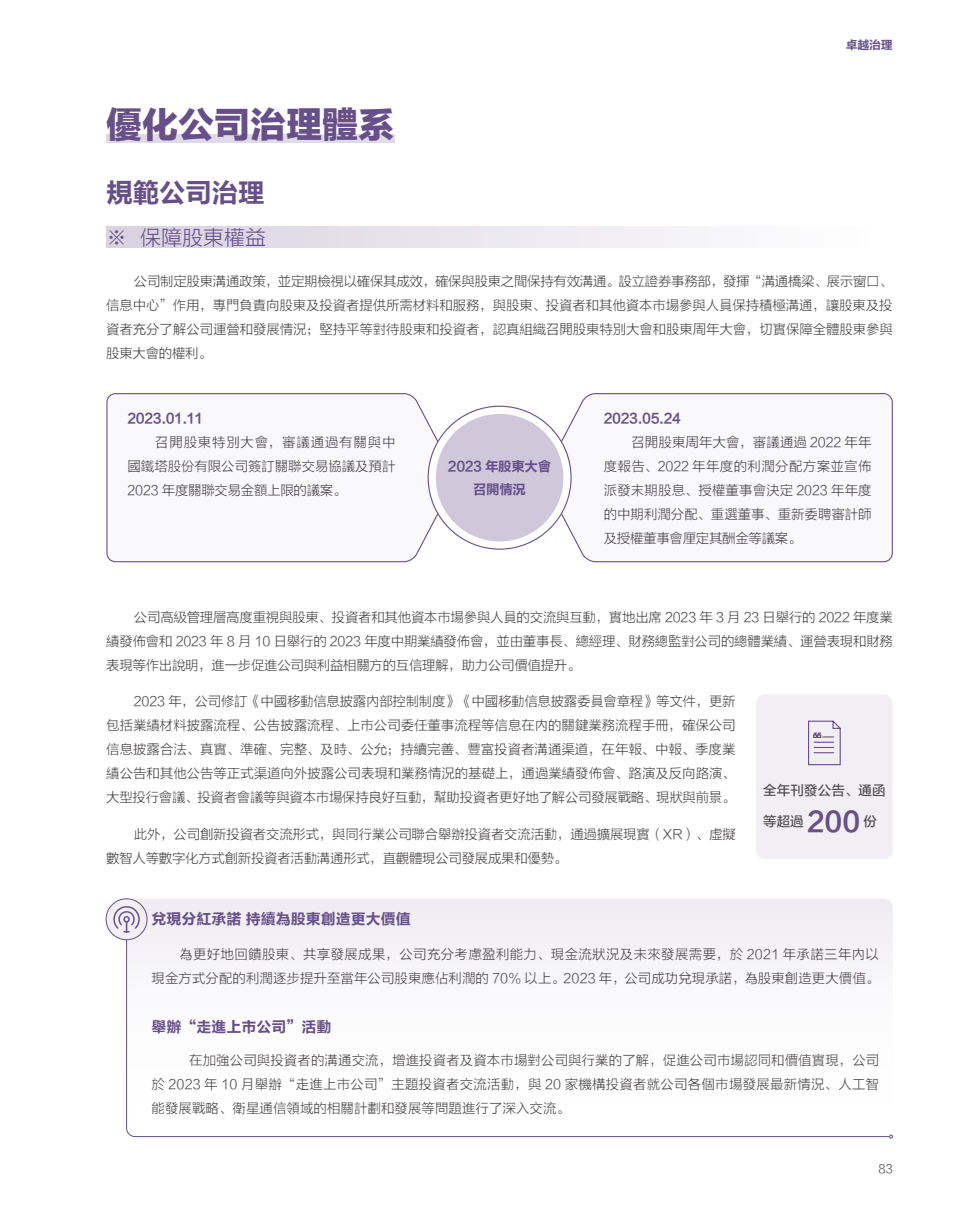
<style>
.page{position:relative;width:978px;height:1212px;background:#fff}
.page>*{position:absolute;margin:0;border:0;box-sizing:border-box;transform-origin:0 0}
.t1{font:36px "FZLTTHK GBK1 0";color:#67508a}
.t2{font:27px "FZLTCHK GBK1 0";letter-spacing:-.025em;color:#67508a}
.t3{font:21px "FZLTXHK";color:#67508a}
.t4{font:15px "FZLTCHK GBK1 0";color:#67508a}
.t5{font:13.5px/24px "FZLTXHK";letter-spacing:-.01em;color:#4d4a4a;text-align:justify}
.t6{font:13.5px/22.5px "FZLTCHK GBK1 0";letter-spacing:-.025em;color:#67508a;text-align:center}
.t7{font:13.5px "FZLTZHUNHK GBK1 0";letter-spacing:.015em;color:#4d4a4a}
.t8{font:12px "FZLTCHK GBK1 0";color:#67508a}
.t9{font:12px "FZLTXHK";color:#4d4a4a}
.s1{font-family:"FZLTCHK GBK1 0";font-size:27px;color:#67508a}
</style>
<div class="page">
<svg style="left:106px;top:393px;width:350px;height:170px"></svg>
<svg style="left:543px;top:393px;width:350px;height:170px"></svg>
<div style="left:127px;top:899px;width:766px;height:237px;background:#f1eff4;border-radius:9px"></div>
<div style="left:106px;top:134px;width:288px;height:8px;background:#e0dae7"></div>
<div style="left:106px;top:226px;width:787px;height:21px;background:linear-gradient(to right,#d8d2e1,#fff)"></div>
<svg style="left:126px;top:939px;width:764px;height:198px"></svg>
<div style="left:106px;top:899px;width:41px;height:41px;background:#f1eef4;border-radius:50%"></div>
<div style="left:106px;top:898px;width:41px;height:42px;border:1px solid #67508a;border-radius:50%"></div>
<svg style="left:111px;top:903px;width:29px;height:30px"></svg>
<div style="left:756px;top:694px;width:137px;height:165px;background:#f1eef4;border-radius:9px"></div>
<svg style="left:428px;top:406px;width:143px;height:143px"></svg>
<div style="left:436px;top:414px;width:127px;height:127px;background:#d0c7db;border-radius:50%"></div>
<svg style="left:808px;top:720px;width:33px;height:46px"></svg>
<p class="t8" style="left:846px;top:38px;width:49px">卓越治理</p>
<h1 class="t1" style="left:106px;top:105px;width:289px">優化公司治理體系</h1>
<h2 class="t2" style="left:106px;top:177px;width:160px">規範公司治理</h2>
<h3 class="t3" style="left:106px;top:226px;width:162px">※ 保障股東權益</h3>
<p class="t5" style="left:106px;top:270px;width:788px;text-indent:28px">公司制定股東溝通政策，並定期檢視以確保其成效，確保與股東之間保持有效溝通。設立證券事務部，發揮“溝通橋梁、展示窗口、信息中心”作用，專門負責向股東及投資者提供所需材料和服務，與股東、投資者和其他資本市場參與人員保持積極溝通，讓股東及投資者充分了解公司運營和發展情況；堅持平等對待股東和投資者，認真組織召開股東特別大會和股東周年大會，切實保障全體股東參與股東大會的權利。</p>
<p class="t6" style="left:128px;top:407px;width:77px">2023.01.11</p>
<p class="t5" style="left:128px;top:430px;width:269px;text-indent:28px">召開股東特別大會，審議通過有關與中國鐵塔股份有限公司簽訂關聯交易協議及預計2023 年度關聯交易金額上限的議案。</p>
<p class="t6" style="left:448px;top:456px;width:105px">2023 年股東大會召開情況</p>
<p class="t6" style="left:604px;top:407px;width:79px">2023.05.24</p>
<p class="t5" style="left:604px;top:430px;width:269px;text-indent:28px">召開股東周年大會，審議通過 2022 年年度報告、2022 年年度的利潤分配方案並宣佈派發末期股息、授權董事會決定 2023 年年度的中期利潤分配、重選董事、重新委聘審計師及授權董事會厘定其酬金等議案。</p>
<p class="t5" style="left:106px;top:606px;width:788px;text-indent:28px">公司高級管理層高度重視與股東、投資者和其他資本市場參與人員的交流與互動，實地出席 2023 年 3 月 23 日舉行的 2022 年度業績發佈會和 2023 年 8 月 10 日舉行的 2023 年度中期業績發佈會，並由董事長、總經理、財務總監對公司的總體業績、運營表現和財務表現等作出說明，進一步促進公司與利益相關方的互信理解，助力公司價值提升。</p>
<p class="t5" style="left:106px;top:690px;width:631px;text-indent:28px">2023 年，公司修訂《中國移動信息披露內部控制制度》《中國移動信息披露委員會章程》等文件，更新包括業績材料披露流程、公告披露流程、上市公司委任董事流程等信息在內的關鍵業務流程手冊，確保公司信息披露合法、真實、準確、完整、及時、公允；持續完善、豐富投資者溝通渠道，在年報、中報、季度業績公告和其他公告等正式渠道向外披露公司表現和業務情況的基礎上，通過業績發佈會、路演及反向路演、大型投行會議、投資者會議等與資本市場保持良好互動，幫助投資者更好地了解公司發展戰略、現狀與前景。</p>
<p class="t5" style="left:106px;top:822px;width:631px;text-indent:28px">此外，公司創新投資者交流形式，與同行業公司聯合舉辦投資者交流活動，通過擴展現實（XR）、虛擬數智人等數字化方式創新投資者活動溝通形式，直觀體現公司發展成果和優勢。</p>
<p class="t7" style="left:763px;top:783px;width:124px">全年刊發公告、通函</p>
<p class="t7" style="left:763px;top:813px;width:115px">等超過 <span class="s1">200</span> 份</p>
<p class="t4" style="left:152px;top:911px;width:261px">兌現分紅承諾 持續為股東創造更大價值</p>
<p class="t5" style="left:152px;top:942px;width:729px;text-align:right">為更好地回饋股東、共享發展成果，公司充分考慮盈利能力、現金流狀況及未來發展需要，於 2021 年承諾三年內以<br>現金方式分配的利潤逐步提升至當年公司股東應佔利潤的 70% 以上。2023 年，公司成功兌現承諾，為股東創造更大價值。</p>
<p class="t4" style="left:152px;top:1019px;width:181px">舉辦“走進上市公司”活動</p>
<p class="t5" style="left:152px;top:1048px;width:729px;text-indent:38px">在加強公司與投資者的溝通交流，增進投資者及資本市場對公司與行業的了解，促進公司市場認同和價值實現，公司於 2023 年 10 月舉辦“走進上市公司”主題投資者交流活動，與 20 家機構投資者就公司各個市場發展最新情況、人工智能發展戰略、衛星通信領域的相關計劃和發展等問題進行了深入交流。</p>
<p class="t9" style="left:878px;top:1162px;width:16px">83</p>
</div>
